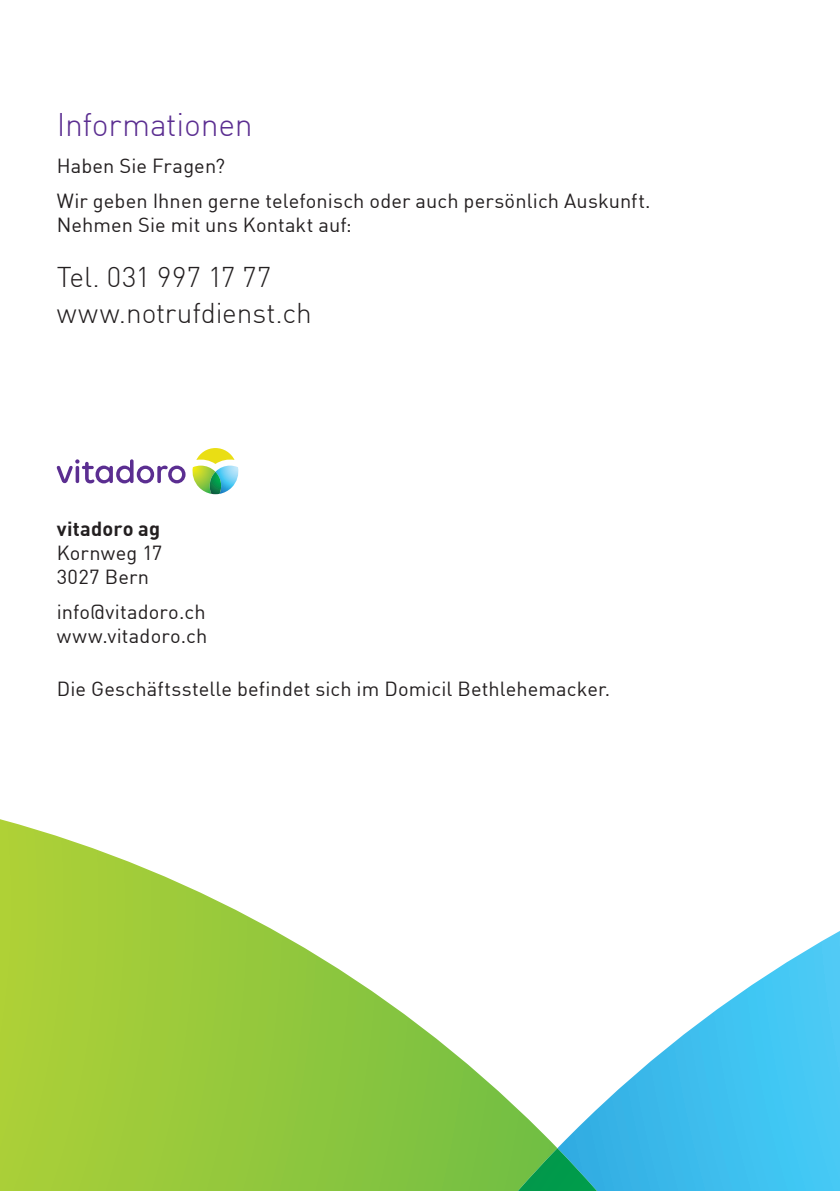
<style>
.page{position:relative;width:840px;height:1191px;background:#fff}
.page>*{position:absolute;margin:0;border:0;box-sizing:border-box;transform-origin:0 0}
.t1{font:300 32px "DIN";letter-spacing:-.01em;color:#5b2e91}
.t2{font:300 28px "DIN";letter-spacing:-.005em;color:#231f20}
.t3{font:20px/24px "DIN";letter-spacing:.005em;color:#231f20}
.t4{font:700 20px "DIN";letter-spacing:.01em;color:#231f20}
</style>
<div class="page">
<svg style="left:0;top:819px;width:557px;height:372px"></svg>
<svg style="left:557px;top:931px;width:282px;height:260px"></svg>
<svg style="left:517px;top:1148px;width:79px;height:43px;background:#2aa86d"></svg>
<svg style="left:57px;top:459px;width:128px;height:24px"></svg>
<svg style="left:192px;top:448px;width:47px;height:46px"></svg>
<p class="t1" style="left:57px;top:105px;width:197px">Informationen</p>
<p class="t3" style="left:57px;top:153px;width:170px">Haben Sie Fragen?</p>
<p class="t3" style="left:57px;top:189px;width:595px">Wir geben Ihnen gerne telefonisch oder auch persönlich Auskunft.<br>Nehmen Sie mit uns Kontakt auf:</p>
<p class="t2" style="left:57px;top:259px;width:216px">Tel. 031 997 17 77</p>
<p class="t2" style="left:57px;top:295px;width:256px">www.notrufdienst.ch</p>
<p class="t4" style="left:57px;top:516px;width:105px">vitadoro ag</p>
<p class="t3" style="left:57px;top:540px;width:107px">Kornweg 17</p>
<p class="t3" style="left:57px;top:564px;width:94px">3027 Bern</p>
<p class="t3" style="left:57px;top:600px;width:152px">info@vitadoro.ch www.vitadoro.ch</p>
<p class="t3" style="left:57px;top:676px;width:555px">Die Geschäftsstelle befindet sich im Domicil Bethlehemacker.</p>
</div>
